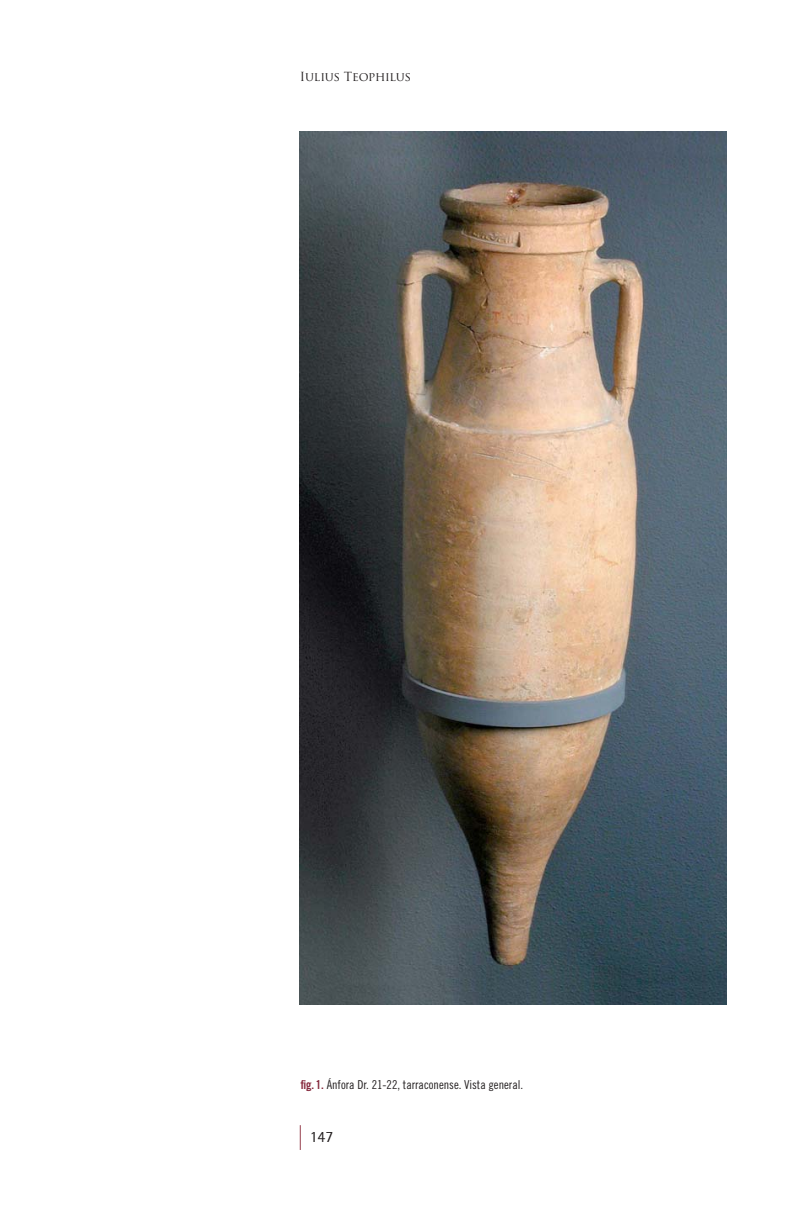
<style>
.page{position:relative;width:808px;height:1220px;background:#fff}
.page>*{position:absolute;margin:0;border:0;box-sizing:border-box;transform-origin:0 0}
.t1{font:15.75px "Rotis Semi Sans";color:#231f20}
.t2{font:12.25px "Trade Gothic Cond Eighteen";color:#231f20}
.t3{font:12.25px "Trajan Pro";letter-spacing:-.01em;color:#231f20}
.s1{font-family:"Trade Gothic Bold Cond Twenty";color:#85283c}
</style>
<div class="page">
<svg style="left:300px;top:1125px;width:1px;height:24px"></svg>
<img style="left:300px;top:131px;width:426px;height:873px">
<p class="t3" style="left:300px;top:70px;width:113px">Iulius Teophilus</p>
<p class="t2" style="left:301px;top:1080px;width:224px"><span class="s1">fig. 1.</span> Ánfora Dr. 21-22, tarraconense. Vista general.</p>
<p class="t1" style="left:310px;top:1131px;width:25px">147</p>
</div>
